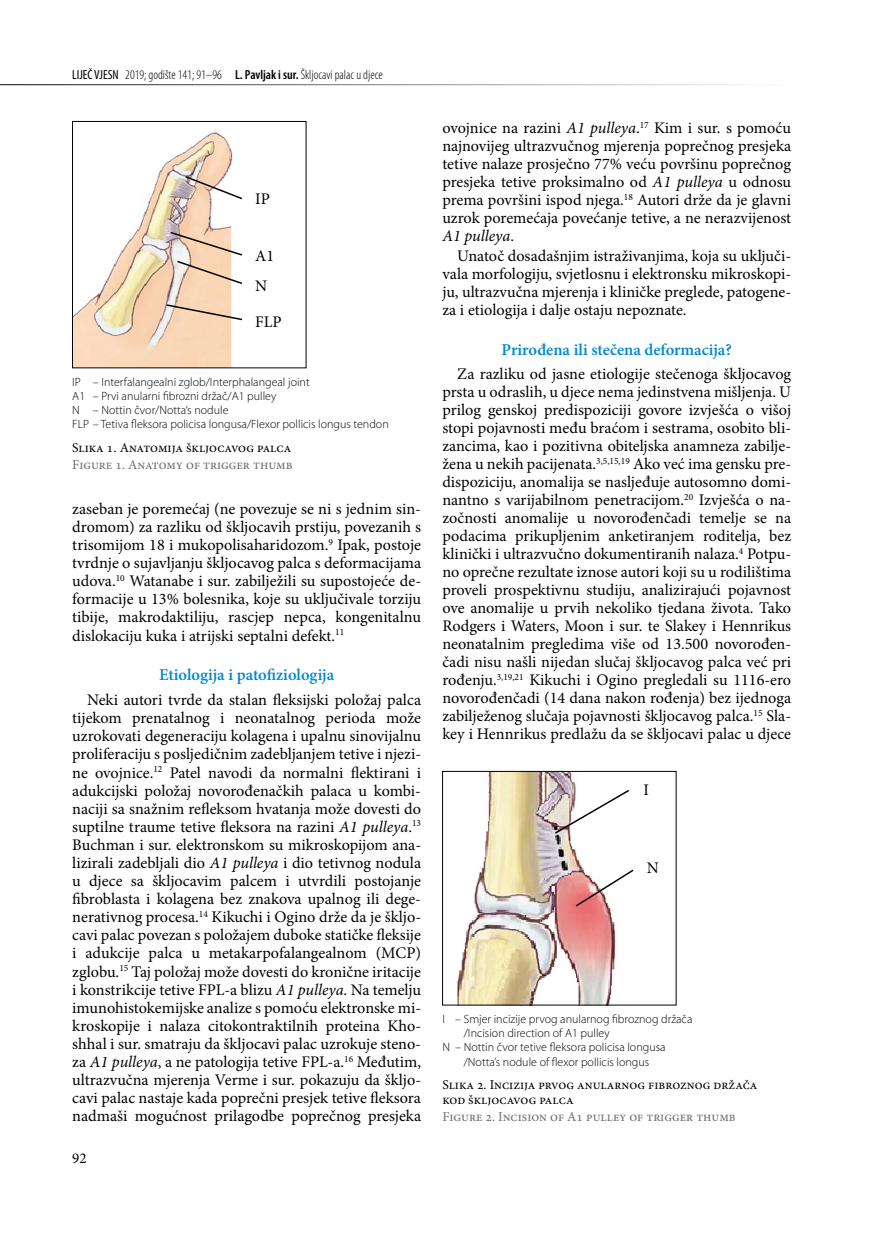
<style>
.page{position:relative;width:872px;height:1234px;background:#fff}
.page>*{position:absolute;margin:0;border:0;box-sizing:border-box;transform-origin:0 0}
.t1{font:600 16.5px "Minion Pro";color:#0087d1}
.t2{font:16.2px/18.1px "Minion Pro";color:#000;text-align:justify}
.t3{font:15px "Minion Pro";color:#000}
.t4{font:13.5px/15px "Minion Pro";color:#000}
.t5{font:13.5px "Minion Pro";color:#6d6d6e}
.t6{font:300 condensed 13.2px "Myriad Pro";color:#000}
.t7{font:300 12px/14.2px "Myriad Pro";color:#000}
.s1{font-weight:400}
.s2{font-weight:600}
.s3{font-style:italic}
</style>
<div class="page">
<hr style="left:0;top:84px;width:791px;height:1px;background:#000">
<img style="left:74px;top:132px;width:160px;height:234px">
<div style="left:72px;top:121px;width:234px;height:247px;border:1px solid #000"></div>
<img style="left:457px;top:773px;width:159px;height:230px">
<div style="left:442px;top:771px;width:234px;height:234px;border:1px solid #000"></div>
<svg style="left:184px;top:175px;width:58px;height:25px"></svg>
<svg style="left:165px;top:303px;width:77px;height:18px"></svg>
<svg style="left:169px;top:231px;width:73px;height:54px"></svg>
<svg style="left:554px;top:788px;width:75px;height:46px"></svg>
<svg style="left:574px;top:868px;width:60px;height:39px"></svg>
<p class="t6" style="left:72px;top:67px;width:312px"><span class="s1">LIJEČ VJESN</span> 2019; godište 141; 91–96 <span class="s2">L. Pavljak i sur.</span> Škljocavi palac u djece</p>
<p class="t2" style="left:255px;top:189px;width:16px">IP</p>
<p class="t2" style="left:255px;top:241px;width:20px;line-height:30.3px">A1<br>N</p>
<p class="t2" style="left:255px;top:312px;width:28px">FLP</p>
<p class="t7" style="left:72px;top:374px;width:318px">IP – Interfalangealni zglob/Interphalangeal joint<br>A1 – Prvi anularni fibrozni držač/A1 pulley<br>N – Nottin čvor/Notta’s nodule<br>FLP – Tetiva fleksora policisa longusa/Flexor pollicis longus tendon</p>
<p class="t4" style="left:72px;top:440px;width:220px">Slika 1. Anatomija škljocavog palca</p>
<p class="t5" style="left:72px;top:455px;width:222px">Figure 1. Anatomy of trigger thumb</p>
<p class="t2" style="left:72px;top:499px;width:350px">zaseban je poremećaj (ne povezuje se ni s jednim sin&shy;dromom) za razliku od škljocavih prstiju, povezanih s trisomijom 18 i mukopolisaharidozom.<sup>9</sup> Ipak, postoje tvrdnje o sujavljanju škljocavog palca s deformacijama udova.<sup>10</sup> Watanabe i sur. zabilježili su supostojeće de&shy;formacije u 13% bolesnika, koje su uključivale torziju tibije, makrodaktiliju, rascjep nepca, kongenitalnu dislokaciju kuka i atrijski septalni defekt.<sup>11</sup></p>
<p class="t1" style="left:159px;top:663px;width:177px">Etiologija i patofiziologija</p>
<p class="t2" style="left:72px;top:691px;width:350px;text-indent:15px">Neki autori tvrde da stalan fleksijski položaj palca tijekom prenatalnog i neonatalnog perioda može uzrokovati degeneraciju kolagena i upalnu sinovijalnu proliferaciju s posljedičnim zadebljanjem tetive i njezi&shy;ne ovojnice.<sup>12</sup> Patel navodi da normalni flektirani i adukcijski položaj novorođenačkih palaca u kombi&shy;naciji sa snažnim refleksom hvatanja može dovesti do suptilne traume tetive fleksora na razini <span class="s3">A1 pulleya</span>.<sup>13<br></sup>Buchman i sur. elektronskom su mikroskopijom ana&shy;lizirali zadebljali dio <span class="s3">A1 pulleya</span> i dio tetivnog nodula u djece sa škljocavim palcem i utvrdili postojanje fibroblasta i kolagena bez znakova upalnog ili dege&shy;nerativnog procesa.<sup>14</sup> Kikuchi i Ogino drže da je škljo&shy;cavi palac povezan s položajem duboke statičke fleksije i adukcije palca u metakarpofalangealnom (MCP) zglobu.<sup>15</sup> Taj položaj može dovesti do kronične iritacije i konstrikcije tetive FPL-a blizu <span class="s3">A1 pulleya</span>. Na temelju imunohistokemijske analize s pomoću elektronske mi&shy;kroskopije i nalaza citokontraktilnih proteina Kho&shy;shhal i sur. smatraju da škljocavi palac uzrokuje steno&shy;za <span class="s3">A1 pulleya</span>, a ne patologija tetive FPL-a.<sup>16</sup> Međutim, ultrazvučna mjerenja Verme i sur. pokazuju da škljo&shy;cavi palac nastaje kada poprečni presjek tetive fleksora nadmaši mogućnost prilagodbe poprečnog presjeka</p>
<p class="t3" style="left:72px;top:1147px;width:16px">92</p>
<p class="t2" style="left:442px;top:119px;width:350px">ovojnice na razini <span class="s3">A1 pulleya</span>.<sup>17</sup> Kim i sur. s pomoću najnovijeg ultrazvučnog mjerenja poprečnog presjeka tetive nalaze prosječno 77% veću površinu poprečnog presjeka tetive proksimalno od <span class="s3">A1 pulleya</span> u odnosu prema površini ispod njega.<sup>18</sup> Autori drže da je glavni uzrok poremećaja povećanje tetive, a ne nerazvijenost <span class="s3">A1 pulleya</span>.</p>
<p class="t2" style="left:442px;top:247px;width:350px;text-indent:15px">Unatoč dosadašnjim istraživanjima, koja su uključi&shy;vala morfologiju, svjetlosnu i elektronsku mikroskopi&shy;ju, ultrazvučna mjerenja i kliničke preglede, patogene&shy;za i etiologija i dalje ostaju nepoznate.</p>
<p class="t1" style="left:501px;top:338px;width:232px">Prirođena ili stečena deformacija?</p>
<p class="t2" style="left:442px;top:365px;width:351px;text-align:left;text-indent:15px">Za razliku od jasne etiologije stečenoga škljocavog prsta u odraslih, u djece nema jedinstvena mišljenja. U prilog genskoj predispoziciji govore izvješća o višoj stopi pojavnosti među braćom i sestrama, osobito bli&shy;zancima, kao i pozitivna obiteljska anamneza zabilje&shy;žena u nekih pacijenata.<sup>3,5,15,19</sup> Ako već ima gensku pre&shy;dispoziciju, anomalija se nasljeđuje autosomno domi&shy;nantno s varijabilnom penetracijom.<sup>20</sup> Izvješća o na&shy;zočnosti anomalije u novorođenčadi temelje se na podacima prikupljenim anketiranjem roditelja, bez klinički i ultrazvučno dokumentiranih nalaza.<sup>4</sup> Potpu&shy;no oprečne rezultate iznose autori koji su u rodilištima proveli prospektivnu studiju, analizirajući pojavnost ove anomalije u prvih nekoliko tjedana života. Tako Rodgers i Waters, Moon i sur. te Slakey i Hennrikus neonatalnim pregledima više od 13.500 novorođen&shy;čadi nisu našli nijedan slučaj škljocavog palca već pri rođenju.<sup>3,19,21</sup> Kikuchi i Ogino pregledali su 1116-ero novorođenčadi (14 dana nakon rođenja) bez ijednoga zabilježenog slučaja pojavnosti škljocavog palca.<sup>15</sup> Sla&shy;key i Hennrikus predlažu da se škljocavi palac u djece</p>
<p class="t2" style="left:643px;top:781px;width:7px">I</p>
<p class="t2" style="left:647px;top:859px;width:14px">N</p>
<p class="t7" style="left:442px;top:1011px;width:251px">I – Smjer incizije prvog anularnog fibroznog držača</p>
<p class="t7" style="left:464px;top:1025px;width:147px">/Incision direction of A1 pulley</p>
<p class="t7" style="left:442px;top:1039px;width:225px">N – Nottin čvor tetive fleksora policisa longusa</p>
<p class="t7" style="left:464px;top:1054px;width:187px">/Notta’s nodule of flexor pollicis longus</p>
<p class="t4" style="left:442px;top:1077px;width:317px">Slika 2. Incizija prvog anularnog fibroznog držača kod škljocavog palca</p>
<p class="t5" style="left:442px;top:1107px;width:295px">Figure 2. Incision of A1 pulley of trigger thumb</p>
</div>
